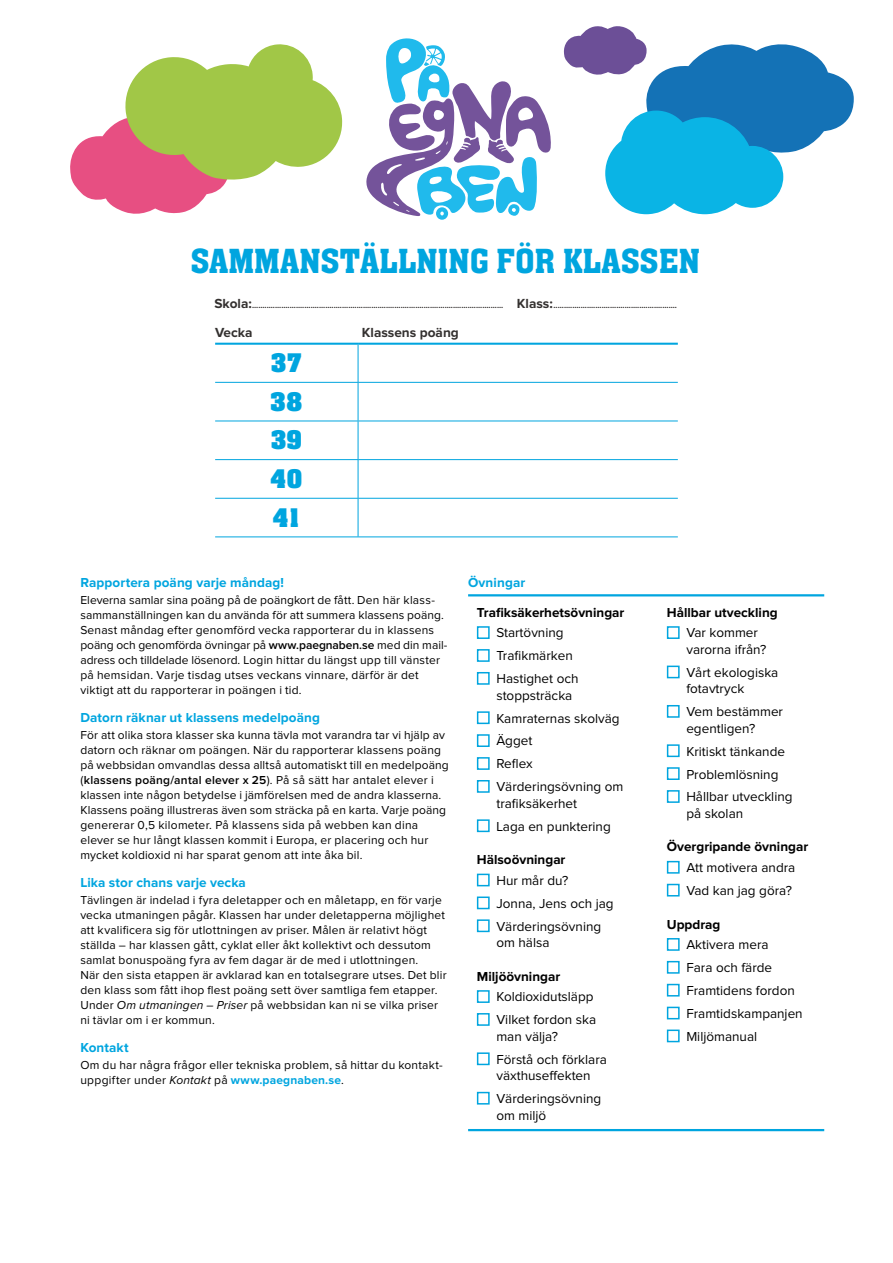
<style>
.page{position:relative;width:893px;height:1263px;background:#fff}
.page>*{position:absolute;margin:0;border:0;box-sizing:border-box;transform-origin:0 0}
.t1{font:36.3px "Aachen Medium Plain";color:#00a5df}
.t2{font:700 21.75px/38.5px "Aachen";letter-spacing:.05em;color:#00a5df;text-align:justify}
.t3{font:700 13.65px "Proxima Nova";color:#33302f}
.t4{font:13.5px/23px "Proxima Nova";color:#000}
.t5{font:700 13.5px "Proxima Nova";letter-spacing:.01em;color:#00a5df}
.t6{font:700 13.5px "Proxima Nova";color:#000}
.t7{font:12px/15px "Proxima Nova";letter-spacing:.015em;color:#000}
.t8{font:700 8.25px "Proxima Nova";color:#33302f}
.s1{font-size:13.65px}
.s2{font-weight:600}
.s3{font-style:italic}
.s4{font-weight:700;color:#00a5df}
</style>
<div class="page">
<hr style="left:215px;top:343px;width:143px;height:2px;background:#00a5df">
<hr style="left:358px;top:345px;width:1px;height:37px;background:#00a5df">
<hr style="left:358px;top:343px;width:320px;height:2px;background:#00a5df">
<hr style="left:215px;top:382px;width:143px;height:1px;background:#00a5df">
<hr style="left:215px;top:421px;width:143px;height:1px;background:#00a5df">
<hr style="left:215px;top:459px;width:143px;height:1px;background:#00a5df">
<hr style="left:215px;top:498px;width:143px;height:1px;background:#00a5df">
<hr style="left:215px;top:536px;width:143px;height:1px;background:#00a5df">
<hr style="left:358px;top:383px;width:1px;height:38px;background:#00a5df">
<hr style="left:358px;top:421px;width:1px;height:38px;background:#00a5df">
<hr style="left:358px;top:460px;width:1px;height:38px;background:#00a5df">
<hr style="left:358px;top:499px;width:1px;height:37px;background:#00a5df">
<hr style="left:358px;top:382px;width:320px;height:1px;background:#00a5df">
<hr style="left:358px;top:421px;width:320px;height:1px;background:#00a5df">
<hr style="left:358px;top:459px;width:320px;height:1px;background:#00a5df">
<hr style="left:358px;top:498px;width:320px;height:1px;background:#00a5df">
<hr style="left:358px;top:536px;width:320px;height:1px;background:#00a5df">
<hr style="left:468px;top:594px;width:356px;height:2px;background:#00a5df">
<hr style="left:468px;top:1129px;width:356px;height:2px;background:#00a5df">
<svg style="left:476px;top:626px;width:14px;height:13px"></svg>
<svg style="left:476px;top:649px;width:14px;height:13px"></svg>
<svg style="left:476px;top:672px;width:14px;height:13px"></svg>
<svg style="left:476px;top:711px;width:14px;height:14px"></svg>
<svg style="left:476px;top:734px;width:14px;height:13px"></svg>
<svg style="left:476px;top:757px;width:14px;height:13px"></svg>
<svg style="left:476px;top:780px;width:14px;height:13px"></svg>
<svg style="left:476px;top:819px;width:14px;height:14px"></svg>
<svg style="left:476px;top:873px;width:14px;height:14px"></svg>
<svg style="left:476px;top:896px;width:14px;height:14px"></svg>
<svg style="left:476px;top:919px;width:14px;height:14px"></svg>
<svg style="left:476px;top:990px;width:14px;height:13px"></svg>
<svg style="left:476px;top:1013px;width:14px;height:13px"></svg>
<svg style="left:476px;top:1052px;width:14px;height:14px"></svg>
<svg style="left:476px;top:1091px;width:14px;height:14px"></svg>
<svg style="left:666px;top:626px;width:14px;height:13px"></svg>
<svg style="left:666px;top:665px;width:14px;height:14px"></svg>
<svg style="left:666px;top:705px;width:14px;height:13px"></svg>
<svg style="left:666px;top:744px;width:14px;height:14px"></svg>
<svg style="left:666px;top:767px;width:14px;height:13px"></svg>
<svg style="left:666px;top:790px;width:14px;height:13px"></svg>
<svg style="left:666px;top:860px;width:14px;height:14px"></svg>
<svg style="left:666px;top:883px;width:14px;height:14px"></svg>
<svg style="left:666px;top:938px;width:14px;height:13px"></svg>
<svg style="left:666px;top:960px;width:14px;height:14px"></svg>
<svg style="left:666px;top:983px;width:14px;height:14px"></svg>
<svg style="left:666px;top:1006px;width:14px;height:14px"></svg>
<svg style="left:666px;top:1029px;width:14px;height:14px"></svg>
<svg style="left:366px;top:38px;width:185px;height:182px"></svg>
<svg style="left:70px;top:44px;width:273px;height:170px"></svg>
<svg style="left:564px;top:26px;width:290px;height:188px"></svg>
<h1 class="t1" style="left:191px;top:239px;width:511px">SAMMANSTÄLLNING FÖR KLASSEN</h1>
<p class="t8" style="left:214px;top:300px;width:340px"><span class="s1">Skola:</span>........................................................................................................................ <span class="s1">Klass:</span></p>
<p class="t3" style="left:215px;top:325px;width:39px">Vecka</p>
<p class="t3" style="left:362px;top:325px;width:98px">Klassens poäng</p>
<h2 class="t2" style="left:271px;top:343px;width:33px">37<br>38<br>39<br>40<br>41</h2>
<p class="t5" style="left:80px;top:575px;width:205px">Rapportera poäng varje måndag!</p>
<p class="t7" style="left:80px;top:593px;width:369px">Eleverna samlar sina poäng på de poängkort de fått. Den här klass&shy;sammanställningen kan du använda för att summera klassens poäng.<br>Senast måndag efter genomförd vecka rapporterar du in klassens poäng och genomförda övningar på <span class="s2">www.paegnaben.se</span> med din mail&shy;adress och tilldelade lösenord. Login hittar du längst upp till vänster på hemsidan. Varje tisdag utses veckans vinnare, därför är det viktigt att du rapporterar in poängen i tid.</p>
<p class="t5" style="left:80px;top:709px;width:241px">Datorn räknar ut klassens medelpoäng</p>
<p class="t7" style="left:80px;top:728px;width:370px">För att olika stora klasser ska kunna tävla mot varandra tar vi hjälp av datorn och räknar om poängen. När du rapporterar klassens poäng på webbsidan omvandlas dessa alltså automatiskt till en medelpoäng (<span class="s2">klassens poäng/antal elever x 25</span>). På så sätt har antalet elever i klassen inte någon betydelse i jämförelsen med de andra klasserna.<br>Klassens poäng illustreras även som sträcka på en karta. Varje poäng genererar 0,5 kilometer. På klassens sida på webben kan dina elever se hur långt klassen kommit i Europa, er placering och hur mycket koldioxid ni har sparat genom att inte åka bil.</p>
<p class="t5" style="left:80px;top:874px;width:167px">Lika stor chans varje vecka</p>
<p class="t7" style="left:80px;top:893px;width:368px">Tävlingen är indelad i fyra deletapper och en måletapp, en för varje vecka utmaningen pågår. Klassen har under deletapperna möjlighet att kvalificera sig för utlottningen av priser. Målen är relativt högt ställda – har klassen gått, cyklat eller åkt kollektivt och dessutom samlat bonuspoäng fyra av fem dagar är de med i utlottningen.<br>När den sista etappen är avklarad kan en totalsegrare utses. Det blir den klass som fått ihop flest poäng sett över samtliga fem etapper.<br>Under <span class="s3">Om utmaningen – Priser</span> på webbsidan kan ni se vilka priser ni tävlar om i er kommun.</p>
<p class="t5" style="left:80px;top:1039px;width:50px">Kontakt</p>
<p class="t7" style="left:80px;top:1058px;width:364px">Om du har några frågor eller tekniska problem, så hittar du kontakt&shy;uppgifter under <span class="s3">Kontakt</span> på <span class="s4">www.paegnaben.se</span>.</p>
<p class="t5" style="left:468px;top:575px;width:59px">Övningar</p>
<p class="t6" style="left:477px;top:604px;width:149px">Trafiksäkerhetsövningar</p>
<p class="t4" style="left:496px;top:622px;width:84px">Startövning<br>Trafikmärken<br>Hastighet och</p>
<p class="t4" style="left:496px;top:684px;width:128px">stoppsträcka<br>Kamraternas skolväg<br>Ägget<br>Reflex<br>Värderingsövning om</p>
<p class="t4" style="left:496px;top:792px;width:116px">trafiksäkerhet<br>Laga en punktering</p>
<p class="t6" style="left:477px;top:852px;width:90px">Hälsoövningar</p>
<p class="t4" style="left:496px;top:869px;width:119px">Hur mår du?<br>Jonna, Jens och jag<br>Värderingsövning</p>
<p class="t4" style="left:496px;top:932px;width:55px">om hälsa</p>
<p class="t6" style="left:477px;top:968px;width:85px">Miljöövningar</p>
<p class="t4" style="left:496px;top:986px;width:101px">Koldioxidutsläpp<br>Vilket fordon ska</p>
<p class="t4" style="left:496px;top:1025px;width:112px">man välja?<br>Förstå och förklara</p>
<p class="t4" style="left:496px;top:1065px;width:106px">växthuseffekten<br>Värderingsövning</p>
<p class="t4" style="left:496px;top:1104px;width:51px">om miljö</p>
<p class="t6" style="left:667px;top:604px;width:112px">Hållbar utveckling</p>
<p class="t4" style="left:686px;top:625px;width:82px;line-height:16.5px">Var kommer varorna ifrån?</p>
<p class="t4" style="left:686px;top:665px;width:94px;line-height:16.5px">Vårt ekologiska fotavtryck</p>
<p class="t4" style="left:686px;top:704px;width:98px;line-height:16.5px">Vem bestämmer egentligen?</p>
<p class="t4" style="left:686px;top:740px;width:108px">Kritiskt tänkande<br>Problemlösning<br>Hållbar utveckling</p>
<p class="t4" style="left:686px;top:802px;width:58px">på skolan</p>
<p class="t6" style="left:667px;top:839px;width:143px">Övergripande övningar</p>
<p class="t4" style="left:686px;top:857px;width:111px">Att motivera andra<br>Vad kan jag göra?</p>
<p class="t6" style="left:667px;top:916px;width:55px">Uppdrag</p>
<p class="t4" style="left:686px;top:934px;width:118px">Aktivera mera<br>Fara och färde<br>Framtidens fordon<br>Framtidskampanjen<br>Miljömanual</p>
</div>
